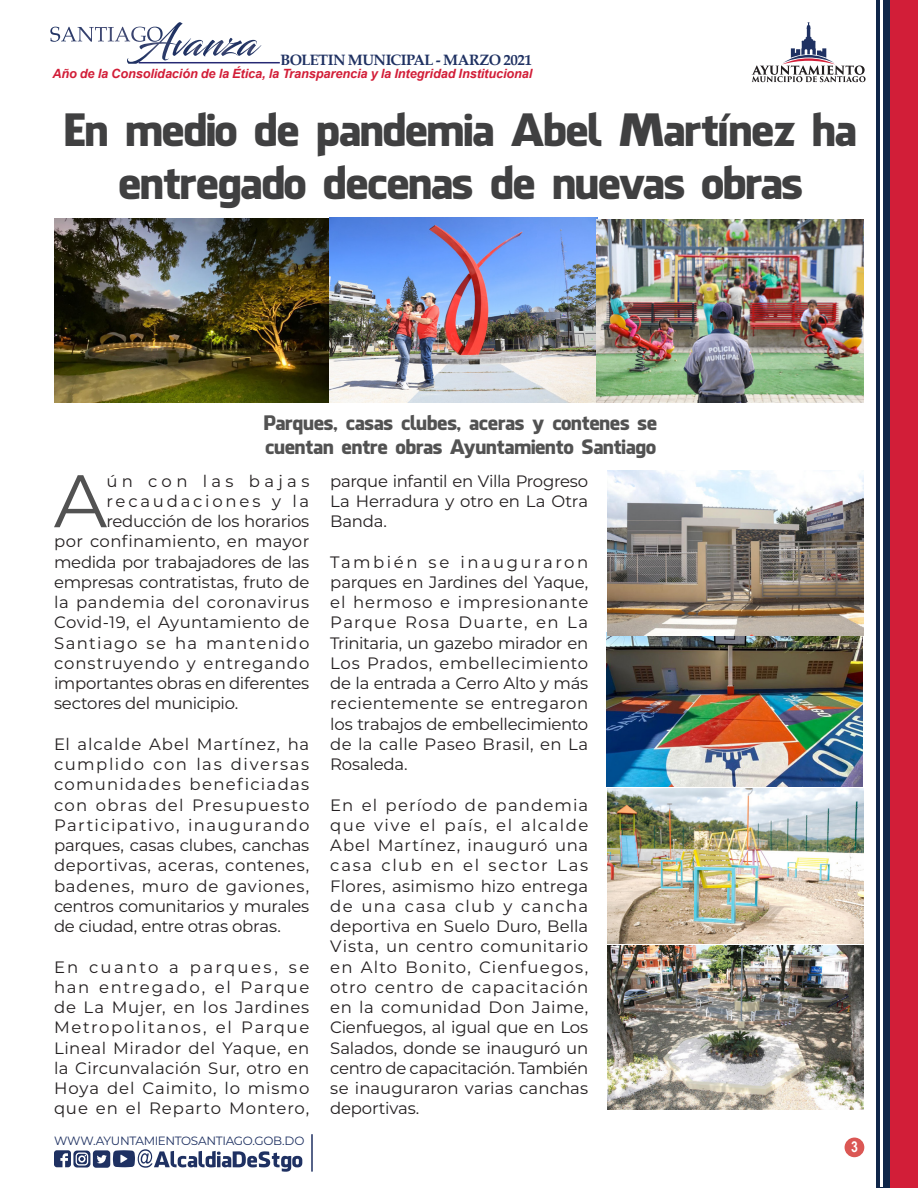
<style>
.page{position:relative;width:918px;height:1188px;background:#fff}
.page>*{position:absolute;margin:0;border:0;box-sizing:border-box;transform-origin:0 0}
.t1{font:74.4px "Montserrat";color:#525252}
.t2{font:43.5px/52.2px "Facebook Letter Faces";letter-spacing:-.03em;color:#404041;text-align:center}
.t3{font:19.5px "Facebook Letter Faces";letter-spacing:-.015em;color:#525252}
.t4{font:16.5px/20.2px "Montserrat";letter-spacing:-.005em;color:#231f20;text-align:justify}
.t5{font:16.5px "Montserrat";letter-spacing:.02em;color:#231f20}
.t6{font:16.5px "Montserrat";letter-spacing:.035em;color:#231f20}
.t7{font:16.5px "Montserrat";letter-spacing:.055em;color:#231f20}
.t8{font:16.5px "Montserrat";letter-spacing:.085em;color:#231f20}
.t9{font:16.5px "Montserrat";letter-spacing:.17em;color:#231f20}
.t10{font:16.5px "Montserrat";letter-spacing:.26em;color:#231f20}
.t11{font:700 15px "Palatino Linotype";letter-spacing:-.035em;color:#1f3162}
.t12{font:700 15px "Arial Narrow";color:#fff}
.t13{font:italic 700 12.75px "Arial";letter-spacing:-.01em;color:#d21e38}
.t14{font:12px "Montserrat";letter-spacing:-.025em;color:#1f3162}
</style>
<div class="page">
<div style="left:890px;top:0;width:28px;height:1188px;background:#d21e38"></div>
<div style="left:876px;top:0;width:14px;height:1188px;background:#0f2649"></div>
<hr style="left:880px;top:0;width:3px;height:1187px;background:#fff">
<svg style="left:752px;top:22px;width:114px;height:60px"></svg>
<svg style="left:50px;top:22px;width:211px;height:42px"></svg>
<hr style="left:139px;top:62px;width:141px;height:1px;background:#262973">
<hr style="left:311px;top:1134px;width:2px;height:38px;background:#1f3162">
<div style="left:845px;top:1138px;width:19px;height:19px;background:#db5754;border-radius:50%"></div>
<svg style="left:54px;top:1149px;width:248px;height:23px"></svg>
<img style="left:607px;top:633px;width:255px;height:153px">
<img style="left:54px;top:218px;width:810px;height:185px">
<img style="left:608px;top:471px;width:256px;height:164px">
<img style="left:608px;top:789px;width:256px;height:154px">
<img style="left:608px;top:945px;width:256px;height:165px">
<p class="t11" style="left:281px;top:49px;width:253px">BOLETIN MUNICIPAL - MARZO 2021</p>
<p class="t13" style="left:52px;top:65px;width:481px">Año de la Consolidación de la Ética, la Transparencia y la Integridad Institucional</p>
<p class="t2" style="left:64px;top:105px;width:794px">En medio de pandemia Abel Martínez ha entregado decenas de nuevas obras</p>
<p class="t3" style="left:264px;top:411px;width:395px">Parques, casas clubes, aceras y contenes se</p>
<p class="t3" style="left:265px;top:435px;width:392px">cuentan entre obras Ayuntamiento Santiago</p>
<p class="t1" style="left:54px;top:450px;width:55px">A</p>
<p class="t10" style="left:106px;top:470px;width:204px">ún con las bajas</p>
<p class="t9" style="left:106px;top:490px;width:204px">recaudaciones y la</p>
<p class="t4" style="left:106px;top:511px;width:204px">reducción de los horarios</p>
<p class="t5" style="left:54px;top:530px;width:257px">por confinamiento, en mayor</p>
<p class="t4" style="left:54px;top:551px;width:257px">medida por trabajadores de las</p>
<p class="t4" style="left:54px;top:571px;width:257px">empresas contratistas, fruto de</p>
<p class="t6" style="left:54px;top:591px;width:257px">la pandemia del coronavirus</p>
<p class="t5" style="left:54px;top:611px;width:257px">Covid-19, el Ayuntamiento de</p>
<p class="t8" style="left:54px;top:632px;width:257px">Santiago se ha mantenido</p>
<p class="t7" style="left:54px;top:652px;width:257px">construyendo y entregando</p>
<p class="t4" style="left:54px;top:673px;width:257px">importantes obras en diferentes</p>
<p class="t4" style="left:54px;top:693px;width:186px">sectores del municipio.</p>
<p class="t4" style="left:54px;top:733px;width:257px">El alcalde Abel Martínez, ha cumplido con las diversas comunidades beneficiadas con obras del Presupuesto Participativo, inaugurando parques, casas clubes, canchas deportivas, aceras, contenes, badenes, muro de gaviones, centros comunitarios y murales de ciudad, entre otras obras.</p>
<p class="t4" style="left:54px;top:956px;width:257px">En cuanto a parques, se han entregado, el Parque de La Mujer, en los Jardines Metropolitanos, el Parque Lineal Mirador del Yaque, en la Circunvalación Sur, otro en Hoya del Caimito, lo mismo que en el Reparto Montero,</p>
<p class="t14" style="left:54px;top:1133px;width:252px">WWW.AYUNTAMIENTOSANTIAGO.GOB.DO</p>
<p class="t4" style="left:330px;top:470px;width:259px">parque infantil en Villa Progreso La Herradura y otro en La Otra Banda.</p>
<p class="t4" style="left:330px;top:551px;width:260px">También se inauguraron parques en Jardines del Yaque, el hermoso e impresionante Parque Rosa Duarte, en La Trinitaria, un gazebo mirador en Los Prados, embellecimiento de la entrada a Cerro Alto y más recientemente se entregaron los trabajos de embellecimiento de la calle Paseo Brasil, en La Rosaleda.</p>
<p class="t4" style="left:330px;top:794px;width:260px">En el período de pandemia que vive el país, el alcalde Abel Martínez, inauguró una casa club en el sector Las Flores, asimismo hizo entrega de una casa club y cancha deportiva en Suelo Duro, Bella Vista, un centro comunitario en Alto Bonito, Cienfuegos, otro centro de capacitación en la comunidad Don Jaime, Cienfuegos, al igual que en Los Salados, donde se inauguró un centro de capacitación. También se inauguraron varias canchas deportivas.</p>
<p class="t12" style="left:851px;top:1135px;width:8px">3</p>
</div>
